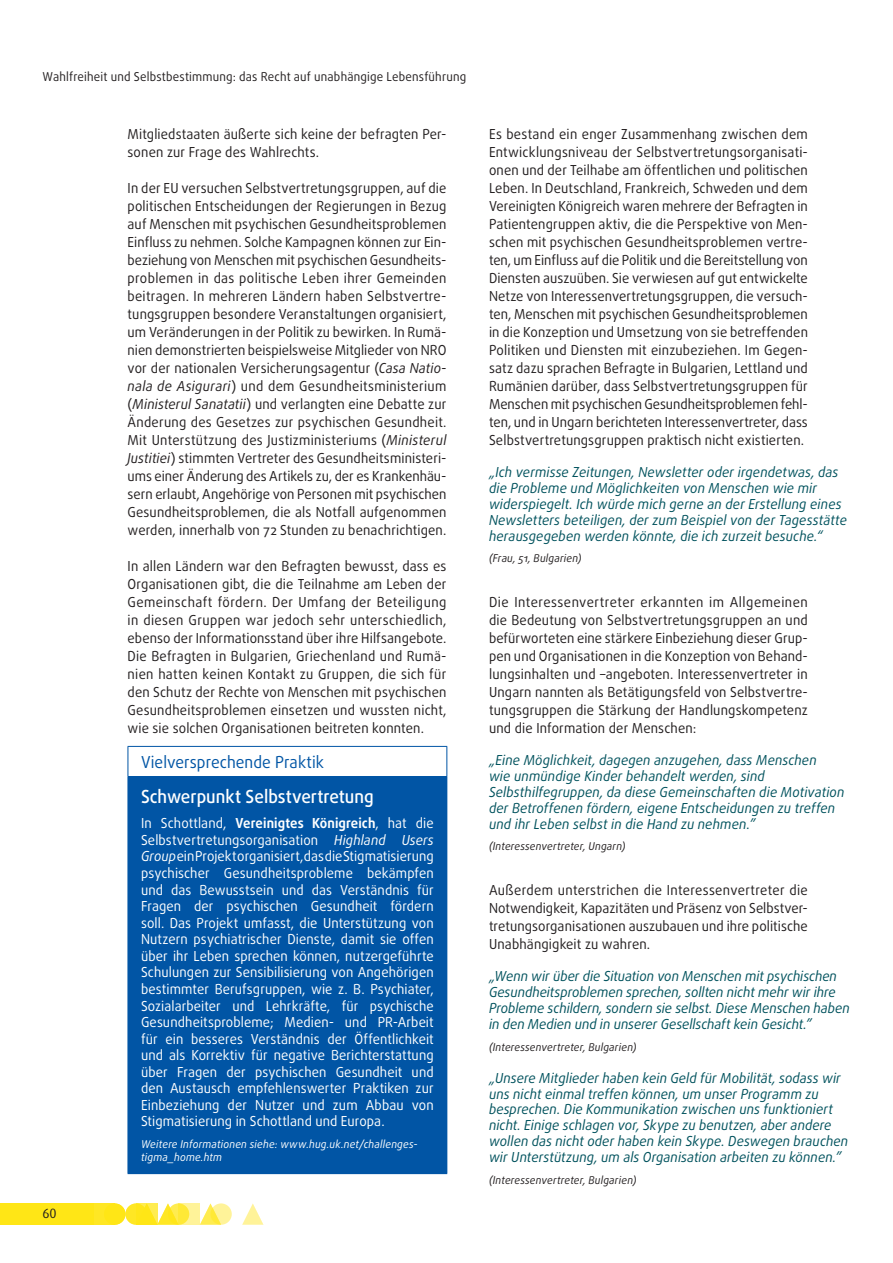
<style>
.page{position:relative;width:893px;height:1263px;background:#fff}
.page>*{position:absolute;margin:0;border:0;box-sizing:border-box;transform-origin:0 0}
.PROMISING_title{font:500 18px "Daxline Pro";color:#fff;scale:.95 1}
.PROMISING_super{font:16.5px "Daxline Pro";letter-spacing:.005em;color:#0155a5;scale:.95 1}
.body{font:13.8px/18px "Daxline Pro";letter-spacing:.01em;color:#231f20;text-align:justify;scale:.95 1}
.quote_text{font:italic 13.8px/15.9px "Daxline Pro";letter-spacing:.005em;color:#00525d;scale:.95 1}
.PROMISING_body{font:13.8px/16.5px "Daxline Pro";letter-spacing:.01em;color:#fff;text-align:justify;scale:.95 1}
.t1{font:13.5px "Dax";color:#231f20}
.t2{font:12.3px "Daxline Pro";letter-spacing:.015em;color:#231f20;scale:.95 1}
.quote_source{font:italic 10.8px "Daxline Pro";letter-spacing:.015em;color:#231f20;scale:.95 1}
.PROMISING_more_info{font:italic 10.8px/12.9px "Daxline Pro";letter-spacing:.02em;color:#fff;scale:.95 1}
.s1{font-style:italic}
.s2{font-weight:700}
</style>
<div class="page">
<div style="left:0;top:1203px;width:94px;height:22px;background:#ffe616"></div>
<svg style="left:125px;top:1203px;width:22px;height:22px"></svg>
<div style="left:94px;top:1203px;width:21px;height:22px;background:#ffe724"></div>
<svg style="left:200px;top:1203px;width:18px;height:22px"></svg>
<svg style="left:242px;top:1203px;width:21px;height:22px"></svg>
<div style="left:104px;top:1203px;width:21px;height:22px;background:#ffe616;border-radius:50%"></div>
<svg style="left:157px;top:1203px;width:18px;height:22px"></svg>
<svg style="left:168px;top:1203px;width:21px;height:22px"></svg>
<svg style="left:210px;top:1203px;width:22px;height:22px"></svg>
<svg style="left:136px;top:1203px;width:21px;height:22px"></svg>
<svg style="left:179px;top:1203px;width:21px;height:22px"></svg>
<div style="left:128px;top:776px;width:319px;height:397px;background:#0155a5"></div>
<hr style="left:128px;top:746px;width:319px;height:1px;background:#0155a5">
<svg style="left:128px;top:747px;width:1px;height:29px"></svg>
<svg style="left:446px;top:747px;width:1px;height:29px"></svg>
<hr style="left:128px;top:1173px;width:319px;height:1px;background:#0155a5">
<p class="t2" style="left:43px;top:68px;width:448px">Wahlfreiheit und Selbstbestimmung: das Recht auf unabhängige Lebensführung</p>
<p class="t1" style="left:43px;top:1206px;width:16px">60</p>
<p class="body" style="left:128px;top:125px;width:337px">Mitgliedstaaten äußerte sich keine der befragten Per&shy;sonen zur Frage des Wahlrechts.</p>
<p class="body" style="left:128px;top:179px;width:337px">In der EU versuchen Selbstvertretungsgruppen, auf die politischen Entscheidungen der Regierungen in Bezug auf Menschen mit psychischen Gesundheitsproblemen Einfluss zu nehmen. Solche Kampagnen können zur Ein&shy;beziehung von Menschen mit psychischen Gesundheits&shy;problemen in das politische Leben ihrer Gemeinden beitragen. In mehreren Ländern haben Selbstvertre&shy;tungsgruppen besondere Veranstaltungen organisiert, um Veränderungen in der Politik zu bewirken. In Rumä&shy;nien demonstrierten beispielsweise Mitglieder von NRO vor der nationalen Versicherungsagentur (<span class="s1">Casa Natio&shy;nala de Asigurari</span>) und dem Gesundheitsministerium (<span class="s1">Ministerul Sanatatii</span>) und verlangten eine Debatte zur Änderung des Gesetzes zur psychischen Gesundheit.<br>Mit Unterstützung des Justizministeriums (<span class="s1">Ministerul Justitiei</span>) stimmten Vertreter des Gesundheitsministeri&shy;ums einer Änderung des Artikels zu, der es Krankenhäu&shy;sern erlaubt, Angehörige von Personen mit psychischen Gesundheitsproblemen, die als Notfall aufgenommen werden, innerhalb von 72 Stunden zu benachrichtigen.</p>
<p class="body" style="left:128px;top:557px;width:337px">In allen Ländern war den Befragten bewusst, dass es Organisationen gibt, die die Teilnahme am Leben der Gemeinschaft fördern. Der Umfang der Beteiligung in diesen Gruppen war jedoch sehr unterschiedlich, ebenso der Informationsstand über ihre Hilfsangebote.<br>Die Befragten in Bulgarien, Griechenland und Rumä&shy;nien hatten keinen Kontakt zu Gruppen, die sich für den Schutz der Rechte von Menschen mit psychischen Gesundheitsproblemen einsetzen und wussten nicht, wie sie solchen Organisationen beitreten konnten.</p>
<p class="PROMISING_super" style="left:141px;top:751px;width:194px">Vielversprechende Praktik</p>
<p class="PROMISING_title" style="left:141px;top:785px;width:246px">Schwerpunkt Selbstvertretung</p>
<p class="PROMISING_body" style="left:141px;top:815px;width:310px">In Schottland, <span class="s2">Vereinigtes Königreich</span>, hat die Selbstvertretungsorganisation <span class="s1">Highland Users Group</span> ein Projekt organisiert, das die Stigmatisierung psychischer Gesundheitsprobleme bekämpfen und das Bewusstsein und das Verständnis für Fragen der psychischen Gesundheit fördern soll. Das Projekt umfasst, die Unterstützung von Nutzern psychiatrischer Dienste, damit sie offen über ihr Leben sprechen können, nutzergeführte Schulungen zur Sensibilisierung von Angehörigen bestimmter Berufsgruppen, wie z. B. Psychiater, Sozialarbeiter und Lehrkräfte, für psychische Gesundheitsprobleme; Medien- und PR-Arbeit für ein besseres Verständnis der Öffentlichkeit und als Korrektiv für negative Berichterstattung über Fragen der psychischen Gesundheit und den Austausch empfehlenswerter Praktiken zur Einbeziehung der Nutzer und zum Abbau von Stigmatisierung in Schottland und Europa.</p>
<p class="PROMISING_more_info" style="left:141px;top:1137px;width:293px">Weitere Informationen siehe: www.hug.uk.net/challenges&shy;tigma_home.htm</p>
<p class="body" style="left:489px;top:125px;width:337px">Es bestand ein enger Zusammenhang zwischen dem Entwicklungsniveau der Selbstvertretungsorganisati&shy;onen und der Teilhabe am öffentlichen und politischen Leben. In Deutschland, Frankreich, Schweden und dem Vereinigten Königreich waren mehrere der Befragten in Patientengruppen aktiv, die die Perspektive von Men&shy;schen mit psychischen Gesundheitsproblemen vertre&shy;ten, um Einfluss auf die Politik und die Bereitstellung von Diensten auszuüben. Sie verwiesen auf gut entwickelte Netze von Interessenvertretungsgruppen, die versuch&shy;ten, Menschen mit psychischen Gesundheitsproblemen in die Konzeption und Umsetzung von sie betreffenden Politiken und Diensten mit einzubeziehen. Im Gegen&shy;satz dazu sprachen Befragte in Bulgarien, Lettland und Rumänien darüber, dass Selbstvertretungsgruppen für Menschen mit psychischen Gesundheitsproblemen fehl&shy;ten, und in Ungarn berichteten Interessenvertreter, dass Selbstvertretungsgruppen praktisch nicht existierten.</p>
<p class="quote_text" style="left:489px;top:464px;width:378px">„Ich vermisse Zeitungen, Newsletter oder irgendetwas, das die Probleme und Möglichkeiten von Menschen wie mir widerspiegelt. Ich würde mich gerne an der Erstellung eines Newsletters beteiligen, der zum Beispiel von der Tagesstätte herausgegeben werden könnte, die ich zurzeit besuche.“</p>
<p class="quote_source" style="left:489px;top:551px;width:99px">(Frau, 51, Bulgarien)</p>
<p class="body" style="left:489px;top:593px;width:337px">Die Interessenvertreter erkannten im Allgemeinen die Bedeutung von Selbstvertretungsgruppen an und befürworteten eine stärkere Einbeziehung dieser Grup&shy;pen und Organisationen in die Konzeption von Behand&shy;lungsinhalten und –angeboten. Interessenvertreter in Ungarn nannten als Betätigungsfeld von Selbstvertre&shy;tungsgruppen die Stärkung der Handlungskompetenz und die Information der Menschen:</p>
<p class="quote_text" style="left:489px;top:752px;width:376px">„Eine Möglichkeit, dagegen anzugehen, dass Menschen<br>wie unmündige Kinder behandelt werden, sind Selbsthilfegruppen, da diese Gemeinschaften die Motivation der Betroffenen fördern, eigene Entscheidungen zu treffen und ihr Leben selbst in die Hand zu nehmen.”</p>
<p class="quote_source" style="left:489px;top:839px;width:145px">(Interessenvertreter, Ungarn)</p>
<p class="body" style="left:489px;top:881px;width:337px">Außerdem unterstrichen die Interessenvertreter die Notwendigkeit, Kapazitäten und Präsenz von Selbstver&shy;tretungsorganisationen auszubauen und ihre politische Unabhängigkeit zu wahren.</p>
<p class="quote_text" style="left:489px;top:968px;width:381px">„Wenn wir über die Situation von Menschen mit psychischen Gesundheitsproblemen sprechen, sollten nicht mehr wir ihre Probleme schildern, sondern sie selbst. Diese Menschen haben in den Medien und in unserer Gesellschaft kein Gesicht.”</p>
<p class="quote_source" style="left:489px;top:1039px;width:157px">(Interessenvertreter, Bulgarien)</p>
<p class="quote_text" style="left:489px;top:1070px;width:380px">„Unsere Mitglieder haben kein Geld für Mobilität, sodass wir uns nicht einmal treffen können, um unser Programm zu besprechen. Die Kommunikation zwischen uns funktioniert nicht. Einige schlagen vor, Skype zu benutzen, aber andere wollen das nicht oder haben kein Skype. Deswegen brauchen wir Unterstützung, um als Organisation arbeiten zu können.”</p>
<p class="quote_source" style="left:489px;top:1172px;width:157px">(Interessenvertreter, Bulgarien)</p>
</div>
